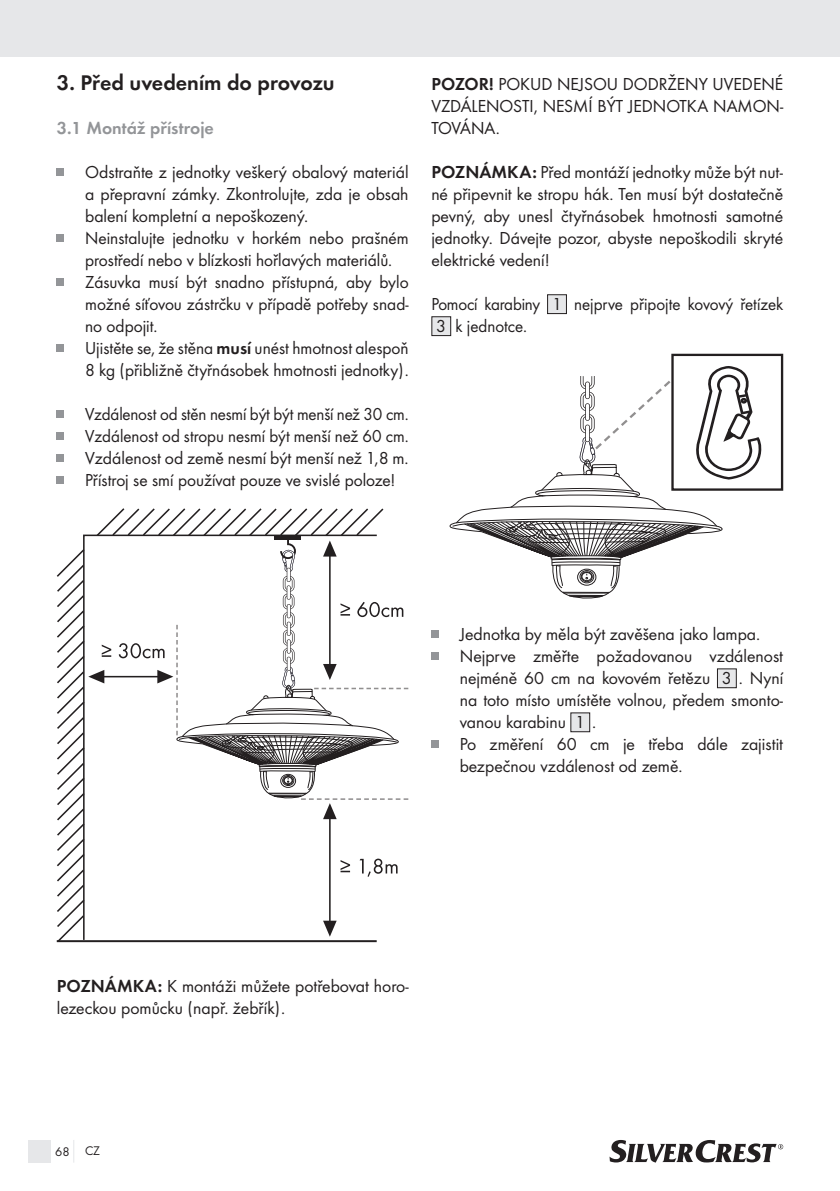
<style>
.page{position:relative;width:840px;height:1191px;background:#fff}
.page>*{position:absolute;margin:0;border:0;box-sizing:border-box;transform-origin:0 0}
.t1{font:600 22px "Futura Pro";color:#231f20}
.t2{font:18px/22px "Futura Pro";color:#231f20}
.t3{font:18px/22px "Futura Pro";color:#231f20;text-align:justify;scale:.96 1}
.t4{font:600 18px "Futura Pro";color:#939598}
.t5{font:13px "Futura Pro";color:#231f20}
.s1{font-weight:600}
</style>
<div class="page">
<div style="left:0;top:0;width:839px;height:57px;background:#e6e7e9"></div>
<div style="left:28px;top:1140px;width:23px;height:22px;background:#e6e7e9"></div>
<svg style="left:73px;top:1140px;width:1px;height:22px"></svg>
<svg style="left:609px;top:1140px;width:173px;height:22px"></svg>
<div style="left:57px;top:168px;width:7px;height:7px;background:#939598"></div>
<div style="left:57px;top:234px;width:7px;height:7px;background:#939598"></div>
<div style="left:57px;top:278px;width:7px;height:7px;background:#939598"></div>
<div style="left:57px;top:344px;width:7px;height:7px;background:#939598"></div>
<div style="left:57px;top:410px;width:7px;height:7px;background:#939598"></div>
<div style="left:57px;top:432px;width:7px;height:7px;background:#939598"></div>
<div style="left:57px;top:454px;width:7px;height:7px;background:#939598"></div>
<div style="left:57px;top:476px;width:7px;height:7px;background:#939598"></div>
<svg style="left:56px;top:508px;width:352px;height:435px"></svg>
<div style="left:547px;top:295px;width:19px;height:18px;background:#e6e7e9"></div>
<div style="left:546px;top:294px;width:20px;height:20px;border:1px solid #231f20"></div>
<div style="left:431px;top:317px;width:19px;height:18px;background:#e6e7e9"></div>
<div style="left:431px;top:316px;width:20px;height:20px;border:1px solid #231f20"></div>
<div style="left:671px;top:354px;width:111px;height:137px;border:2px solid #231f20"></div>
<svg style="left:449px;top:366px;width:313px;height:233px"></svg>
<div style="left:431px;top:630px;width:7px;height:7px;background:#939598"></div>
<div style="left:431px;top:652px;width:7px;height:7px;background:#939598"></div>
<div style="left:717px;top:669px;width:19px;height:18px;background:#e6e7e9"></div>
<div style="left:716px;top:668px;width:20px;height:20px;border:1px solid #231f20"></div>
<div style="left:570px;top:713px;width:19px;height:18px;background:#e6e7e9"></div>
<div style="left:570px;top:712px;width:20px;height:20px;border:1px solid #231f20"></div>
<div style="left:431px;top:740px;width:7px;height:7px;background:#939598"></div>
<p class="t1" style="left:57px;top:67px;width:279px">3. Před uvedením do provozu</p>
<p class="t4" style="left:57px;top:115px;width:158px">3.1 Montáž přístroje</p>
<p class="t2" style="left:85px;top:160px;width:325px">Odstraňte z jednotky veškerý obalový materiál a přepravní zámky. Zkontrolujte, zda je obsah balení kompletní a nepoškozený.<br>Neinstalujte jednotku v horkém nebo prašném prostředí nebo v blízkosti hořlavých materiálů.<br>Zásuvka musí být snadno přístupná, aby bylo možné síťovou zástrčku v případě potřeby snad&shy;no odpojit.<br>Ujistěte se, že stěna <span class="s1">musí</span> unést hmotnost alespoň 8 kg (přibližně čtyřnásobek hmotnosti jednotky).</p>
<p class="t3" style="left:85px;top:402px;width:338px">Vzdálenost od stěn nesmí být být menší než 30 cm.<br>Vzdálenost od stropu nesmí být menší než 60 cm.<br>Vzdálenost od země nesmí být menší než 1,8 m.<br>Přístroj se smí používat pouze ve svislé poloze!</p>
<p class="t2" style="left:431px;top:72px;width:353px;text-align:justify"><span class="s1">POZOR!</span> POKUD NEJSOU DODRŽENY UVEDENÉ VZDÁLENOSTI, NESMÍ BÝT JEDNOTKA NAMON-TOVÁNA.</p>
<p class="t2" style="left:431px;top:160px;width:353px;text-align:justify"><span class="s1">POZNÁMKA:</span> Před montáží jednotky může být nut&shy;né připevnit ke stropu hák. Ten musí být dostatečně pevný, aby unesl čtyřnásobek hmotnosti samotné jednotky. Dávejte pozor, abyste nepoškodili skryté elektrické vedení!</p>
<p class="t3" style="left:431px;top:292px;width:368px">Pomocí karabiny 1 nejprve připojte kovový řetízek<br>3 k jednotce.</p>
<p class="t2" style="left:459px;top:622px;width:325px">Jednotka by měla být zavěšena jako lampa.<br>Nejprve změřte požadovanou vzdálenost nejméně 60 cm na kovovém řetězu 3 . Nyní na toto místo umístěte volnou, předem smonto&shy;vanou karabinu 1 .<br>Po změření 60 cm je třeba dále zajistit bezpečnou vzdálenost od země.</p>
<p class="t2" style="left:57px;top:974px;width:353px"><span class="s1">POZNÁMKA:</span> K montáži můžete potřebovat horo&shy;lezeckou pomůcku (např. žebřík).</p>
<p class="t5" style="left:55px;top:1142px;width:46px">68 CZ</p>
</div>
